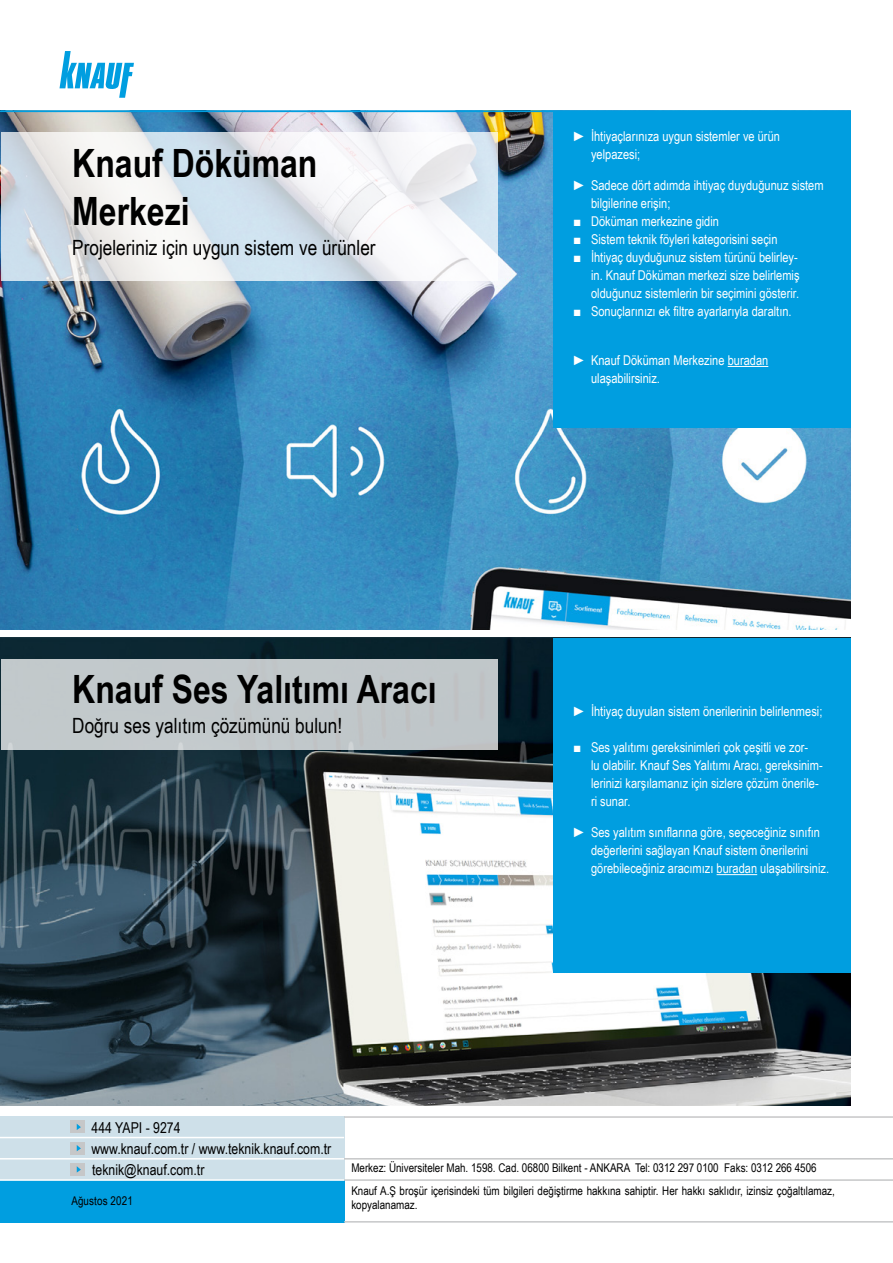
<style>
.page{position:relative;width:893px;height:1263px;background:#fff}
.page>*{position:absolute;margin:0;border:0;box-sizing:border-box;transform-origin:0 0}
.t1{font:700 39px/48px "Arial Narrow";color:#000}
.t2{font:21px "Arial Narrow";color:#000}
.t3{font:15px/21px "Arial Narrow";color:#000}
.t4{font:13.5px/18px "Arial Narrow";color:#fff}
.t5{font:12px/22.8px "Arial Narrow";color:#000}
.s1{font-weight:700}
</style>
<div class="page">
<img style="left:1px;top:112px;width:849px;height:517px">
<img style="left:1px;top:638px;width:849px;height:468px">
<hr style="left:0;top:111px;width:850px;height:1px;background:#009ee0">
<div style="left:553px;top:111px;width:297px;height:316px;background:#009ee0"></div>
<hr style="left:728px;top:366px;width:40px;height:1px;background:#fff">
<div style="left:553px;top:638px;width:297px;height:335px;background:#009ee0"></div>
<hr style="left:717px;top:874px;width:40px;height:1px;background:#fff">
<svg style="left:1px;top:132px;width:496px;height:149px"></svg>
<div style="left:1px;top:659px;width:496px;height:91px;background:#c1c8cb"></div>
<svg style="left:60px;top:51px;width:74px;height:47px"></svg>
<div style="left:0;top:1116px;width:344px;height:64px;background:#cee0e9"></div>
<div style="left:0;top:1180px;width:344px;height:42px;background:#009ee0"></div>
<div style="left:71px;top:1142px;width:14px;height:12px;background:#c6c7c8"></div>
<svg style="left:77px;top:1145px;width:4px;height:6px"></svg>
<div style="left:71px;top:1120px;width:14px;height:13px;background:#c6c7c8"></div>
<svg style="left:77px;top:1124px;width:4px;height:6px"></svg>
<div style="left:71px;top:1163px;width:14px;height:13px;background:#c6c7c8"></div>
<svg style="left:77px;top:1166px;width:4px;height:6px"></svg>
<hr style="left:344px;top:1221px;width:549px;height:1px;background:#c6c7c8">
<hr style="left:344px;top:1179px;width:549px;height:2px;background:#c6c7c8">
<hr style="left:0;top:1137px;width:344px;height:1px;background:#fff">
<hr style="left:0;top:1158px;width:344px;height:1px;background:#fff">
<hr style="left:0;top:1179px;width:344px;height:2px;background:#fff">
<hr style="left:344px;top:1158px;width:549px;height:1px;background:#c6c7c8">
<hr style="left:344px;top:1116px;width:549px;height:2px;background:#c6c7c8">
<h1 class="t1" style="left:72px;top:137px;width:247px">Knauf Döküman<br>Merkezi</h1>
<h2 class="t2" style="left:72px;top:232px;width:305px">Projeleriniz için uygun sistem ve ürünler</h2>
<h1 class="t1" style="left:72px;top:663px;width:366px">Knauf Ses Yalıtımı Aracı</h1>
<h2 class="t2" style="left:72px;top:710px;width:271px">Doğru ses yalıtım çözümünü bulun!</h2>
<p class="t4" style="left:591px;top:127px;width:190px;text-indent:-17px"><span class="s1">►</span> İhtiyaçlarınıza uygun sistemler ve ürün yelpazesi;</p>
<p class="t4" style="left:591px;top:176px;width:234px;text-indent:-17px"><span class="s1">►</span> Sadece dört adımda ihtiyaç duyduğunuz sistem bilgilerine erişin;</p>
<p class="t4" style="left:574px;top:212px;width:146px">■ Döküman merkezine gidin</p>
<p class="t4" style="left:574px;top:230px;width:205px">■ Sistem teknik föyleri kategorisini seçin</p>
<p class="t4" style="left:591px;top:248px;width:210px;text-indent:-17px">■ İhtiyaç duyduğunuz sistem türünü belirley&shy;in. Knauf Döküman merkezi size belirlemiş olduğunuz sistemlerin bir seçimini gösterir.</p>
<p class="t4" style="left:574px;top:302px;width:219px">■ Sonuçlarınızı ek filtre ayarlarıyla daraltın.</p>
<p class="t4" style="left:591px;top:351px;width:179px;text-indent:-17px"><span class="s1">►</span> Knauf Döküman Merkezine buradan ulaşabilirsiniz.</p>
<p class="t4" style="left:574px;top:702px;width:250px"><span class="s1">►</span> İhtiyaç duyulan sistem önerilerinin belirlenmesi;</p>
<p class="t4" style="left:591px;top:738px;width:233px;text-indent:-17px">■ Ses yalıtımı gereksinimleri çok çeşitli ve zor-<br>lu olabilir. Knauf Ses Yalıtımı Aracı, gereksinim&shy;lerinizi karşılamanız için sizlere çözüm önerile&shy;ri sunar.</p>
<p class="t4" style="left:591px;top:823px;width:240px;text-indent:-17px"><span class="s1">►</span> Ses yalıtım sınıflarına göre, seçeceğiniz sınıfın değerlerini sağlayan Knauf sistem önerilerini görebileceğiniz aracımızı buradan ulaşabilirsiniz.</p>
<p class="t3" style="left:91px;top:1116px;width:241px">444 YAPI - 9274<br>www.knauf.com.tr / www.teknik.knauf.com.tr teknik@knauf.com.tr</p>
<p class="t5" style="left:71px;top:1189px;width:63px">Ağustos 2021</p>
<p class="t5" style="left:351px;top:1156px;width:485px">Merkez: Üniversiteler Mah. 1598. Cad. 06800 Bilkent - ANKARA Tel: 0312 297 0100 Faks: 0312 266 4506<br>Knauf A.Ş broşür içerisindeki tüm bilgileri değiştirme hakkına sahiptir. Her hakkı saklıdır, izinsiz çoğaltılamaz,</p>
<p class="t5" style="left:351px;top:1193px;width:68px">kopyalanamaz.</p>
</div>
